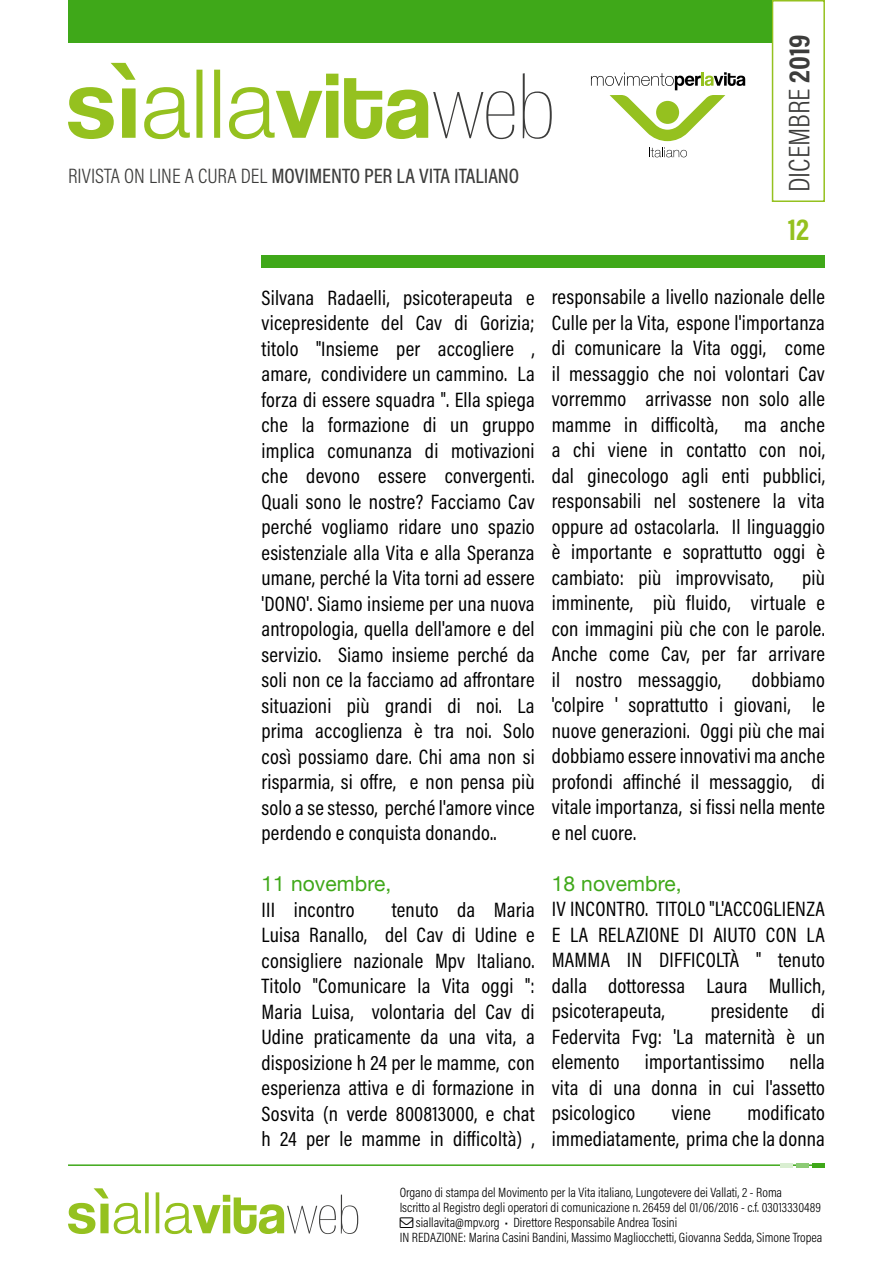
<style>
.page{position:relative;width:893px;height:1263px;background:#fff}
.page>*{position:absolute;margin:0;border:0;box-sizing:border-box;transform-origin:0 0}
.t1{font:300 30px "Acumin Pro Cond";color:#3c3c3b}
.t2{font:700 30px "Acumin Pro Cond";color:#95c11f}
.t3{font:21px/25.5px "Acumin Pro Cond";letter-spacing:.01em;color:#000;text-align:justify}
.t4{font:500 21px "Acumin Pro Cond";color:#3c3c3b}
.t5{font:21px "Helvetica Neue";letter-spacing:.005em;color:#3fa819}
.t6{font:300 13.5px "Acumin Pro Cond";color:#000}
.s1{font-weight:300}
.s2{font-weight:700}
</style>
<div class="page">
<svg style="left:68px;top:63px;width:484px;height:76px"></svg>
<svg style="left:591px;top:72px;width:154px;height:69px"></svg>
<svg style="left:649px;top:147px;width:38px;height:10px"></svg>
<div style="left:772px;top:0;width:53px;height:202px;border:2px solid #95c11f"></div>
<svg style="left:68px;top:1188px;width:290px;height:46px"></svg>
<div style="left:261px;top:255px;width:564px;height:13px;background:#3fa819"></div>
<div style="left:68px;top:0;width:704px;height:43px;background:#3fa819"></div>
<hr style="left:68px;top:1164px;width:757px;height:2px;background:#3fa819">
<hr style="left:812px;top:1163px;width:13px;height:4px;background:#3fa819">
<hr style="left:796px;top:1163px;width:13px;height:4px;background:#8ccb75">
<hr style="left:780px;top:1163px;width:13px;height:4px;background:#d9eed1">
<p class="t4" style="left:68px;top:162px;width:453px"><span class="s1">RIVISTA ON LINE A CURA DEL</span> MOVIMENTO PER LA VITA ITALIANO</p>
<h1 class="t1" style="left:780px;top:192px;width:159px;rotate:-90deg">DICEMBRE <span class="s2">2019</span></h1>
<h1 class="t2" style="left:788px;top:209px;width:23px">12</h1>
<p class="t3" style="left:261px;top:284px;width:275px">Silvana Radaelli, psicoterapeuta e vicepresidente del Cav di Gorizia; titolo "Insieme per accogliere , amare, condividere un cammino. La forza di essere squadra ". Ella spiega che la formazione di un gruppo implica comunanza di motivazioni che devono essere convergenti.<br>Quali sono le nostre? Facciamo Cav perché vogliamo ridare uno spazio esistenziale alla Vita e alla Speranza umane, perché la Vita torni ad essere 'DONO'. Siamo insieme per una nuova antropologia, quella dell'amore e del servizio. Siamo insieme perché da soli non ce la facciamo ad affrontare situazioni più grandi di noi. La prima accoglienza è tra noi. Solo così possiamo dare. Chi ama non si risparmia, si offre, e non pensa più solo a se stesso, perché l'amore vince perdendo e conquista donando..</p>
<p class="t5" style="left:261px;top:868px;width:131px">11 novembre,</p>
<p class="t3" style="left:261px;top:896px;width:95px">III incontro</p>
<p class="t3" style="left:261px;top:896px;width:275px;text-indent:130px">tenuto da Maria Luisa Ranallo, del Cav di Udine e consigliere nazionale Mpv Italiano.<br>Titolo "Comunicare la Vita oggi ":<br>Maria Luisa, volontaria del Cav di Udine praticamente da una vita, a disposizione h 24 per le mamme, con esperienza attiva e di formazione in Sosvita (n verde 800813000, e chat h 24 per le mamme in difficoltà) ,</p>
<p class="t3" style="left:552px;top:284px;width:275px">responsabile a livello nazionale delle Culle per la Vita, espone l'importanza di comunicare la Vita oggi, come il messaggio che noi volontari Cav vorremmo arrivasse non solo alle mamme in difficoltà,</p>
<p class="t3" style="left:552px;top:411px;width:275px;text-indent:192px">ma anche a chi viene in contatto con noi, dal ginecologo agli enti pubblici, responsabili nel sostenere la vita oppure ad ostacolarla. Il linguaggio è importante e soprattutto oggi è cambiato: più improvvisato,</p>
<p class="t3" style="left:552px;top:564px;width:275px;text-indent:250px">più imminente, più fluido, virtuale e con immagini più che con le parole.<br>Anche come Cav, per far arrivare il nostro messaggio,</p>
<p class="t3" style="left:552px;top:666px;width:275px;text-indent:200px">dobbiamo 'colpire ' soprattutto i giovani, le nuove generazioni. Oggi più che mai dobbiamo essere innovativi ma anche profondi affinché il messaggio, di vitale importanza, si fissi nella mente e nel cuore.</p>
<p class="t5" style="left:552px;top:868px;width:131px">18 novembre,</p>
<p class="t3" style="left:552px;top:896px;width:275px">IV INCONTRO. TITOLO "L'ACCOGLIENZA E LA RELAZIONE DI AIUTO CON LA MAMMA IN DIFFICOLTÀ " tenuto dalla dottoressa Laura Mullich, psicoterapeuta,</p>
<p class="t3" style="left:552px;top:998px;width:275px;text-indent:159px">presidente di Federvita Fvg: 'La maternità è un elemento importantissimo nella vita di una donna in cui l'assetto psicologico</p>
<p class="t3" style="left:552px;top:1100px;width:275px;text-align:right">modificato<br>immediatamente, prima che la donna</p>
<p class="t3" style="left:672px;top:1100px;width:41px">viene</p>
<p class="t6" style="left:400px;top:1183px;width:384px">Organo di stampa del Movimento per la Vita italiano, Lungotevere dei Vallati, 2 - Roma</p>
<p class="t6" style="left:400px;top:1198px;width:423px">Iscritto al Registro degli operatori di comunicazione n. 26459 del 01/06/2016 - c.f. 03013330489</p>
<p class="t6" style="left:416px;top:1213px;width:263px">siallavita@mpv.org • Direttore Responsabile Andrea Tosini</p>
<p class="t6" style="left:400px;top:1228px;width:424px">IN REDAZIONE: Marina Casini Bandini, Massimo Magliocchetti, Giovanna Sedda, Simone Tropea</p>
</div>
